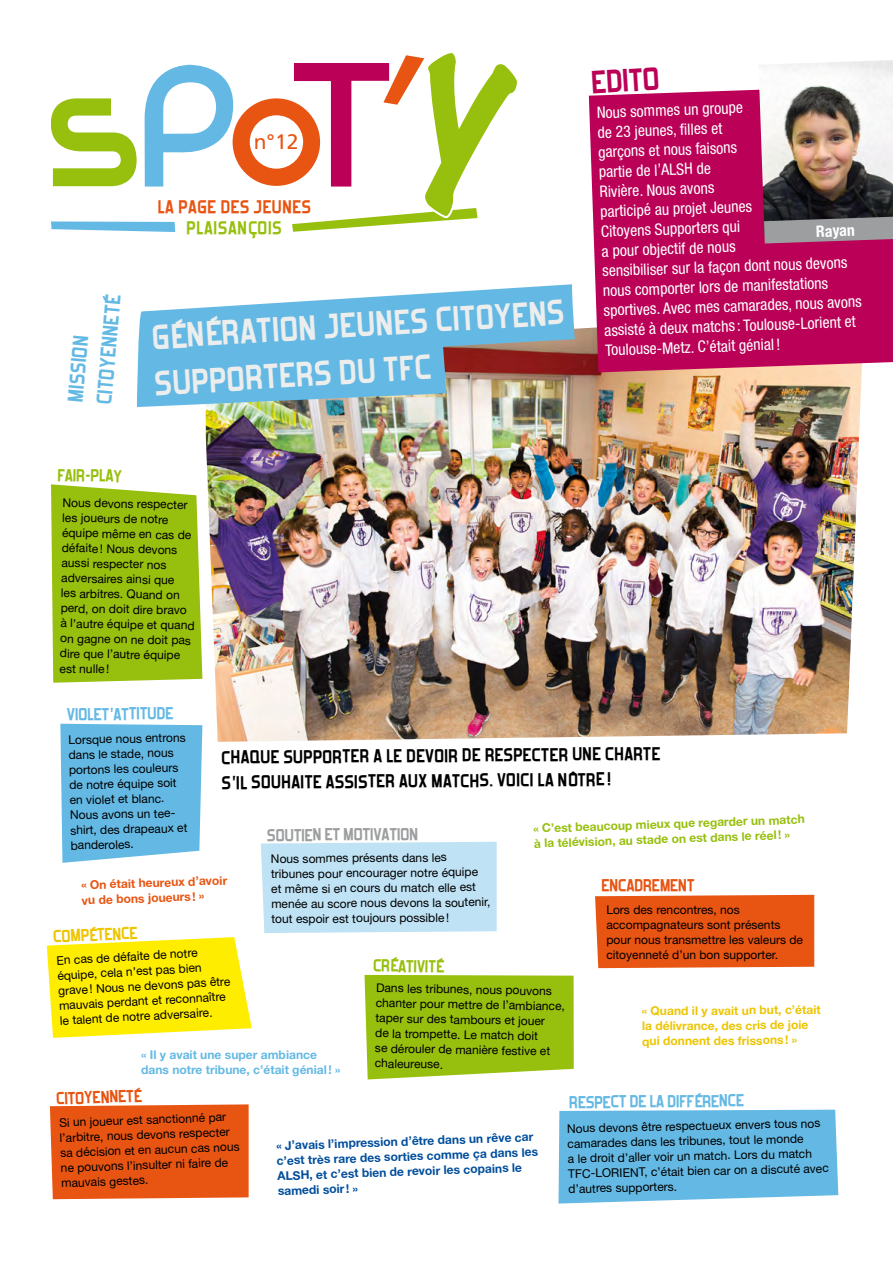
<style>
.page{position:relative;width:893px;height:1263px;background:#fff}
.page>*{position:absolute;margin:0;border:0;box-sizing:border-box;transform-origin:0 0}
.t1{font:700 39px "Forgotten Futurist";color:#eceded}
.t2{font:700 36px "Forgotten Futurist";color:#bb0057}
.t3{font:700 24px "Forgotten Futurist";color:#64b9e4}
.t4{font:700 21px/24.9px "Forgotten Futurist";color:#000}
.t5{font:700 21px "Forgotten Futurist";color:#e85412}
.t6{font:700 21px "Forgotten Futurist";letter-spacing:.01em;color:#97bf0d}
.t7{font:21px "Frutiger";color:#e85412}
.t8{font:700 19.5px "Forgotten Futurist";letter-spacing:-.04em;color:#64b9e4}
.t9{font:700 19.5px "Forgotten Futurist";letter-spacing:-.03em;color:#e85412}
.t10{font:700 19.5px "Forgotten Futurist";color:#97bf0d}
.t11{font:700 19.5px "Forgotten Futurist";letter-spacing:-.04em;color:#9c9e9f}
.t12{font:700 19.5px "Forgotten Futurist";color:#edc500}
.t13{font:condensed 15.9px/19.8px "Helvetica Neue";color:#fff}
.t14{font:700 condensed 15.9px "Helvetica Neue";color:#fff}
.t15{font:12px/15px "Helvetica Neue";letter-spacing:-.01em;color:#000}
.t16{font:700 12px/15px "Helvetica Neue";color:#004e9c}
.t17{font:700 12px/15.1px "Helvetica Neue";letter-spacing:-.01em;color:#edc500}
.t18{font:700 12px/15px "Helvetica Neue";color:#97bf0d}
.t19{font:700 12px/15px "Helvetica Neue";color:#64b9e4}
.t20{font:700 12px/15px "Helvetica Neue";color:#e85412}
</style>
<div class="page">
<img style="left:206px;top:328px;width:656px;height:414px">
<svg style="left:51px;top:98px;width:86px;height:89px"></svg>
<svg style="left:145px;top:64px;width:88px;height:123px"></svg>
<div style="left:233px;top:98px;width:87px;height:88px;background:#e85412;border-radius:50%"></div>
<div style="left:250px;top:115px;width:53px;height:54px;background:#fff;border-radius:50%"></div>
<svg style="left:51px;top:221px;width:124px;height:11px"></svg>
<svg style="left:292px;top:53px;width:225px;height:179px"></svg>
<div style="left:589px;top:89px;width:304px;height:283px;background:#bb0057"></div>
<svg style="left:137px;top:284px;width:438px;height:123px;background:#83b6d0"></svg>
<img style="left:758px;top:60px;width:135px;height:175px">
<svg style="left:764px;top:217px;width:129px;height:26px;background:#948890"></svg>
<div style="left:50px;top:1104px;width:199px;height:95px;background:#e85412"></div>
<div style="left:595px;top:895px;width:219px;height:73px;background:#e85412"></div>
<svg style="left:51px;top:484px;width:151px;height:199px;background:#9dc31c"></svg>
<svg style="left:364px;top:975px;width:210px;height:104px;background:#9ec31e"></svg>
<div style="left:261px;top:842px;width:236px;height:91px;background:#bfe2f5"></div>
<svg style="left:60px;top:724px;width:142px;height:139px;background:#6ebde5"></svg>
<div style="left:558px;top:1110px;width:280px;height:93px;background:#64b9e4"></div>
<svg style="left:47px;top:937px;width:205px;height:101px;background:#ffef23"></svg>
<h3 class="t7" style="left:254px;top:130px;width:46px">n°12</h3>
<h3 class="t5" style="left:157px;top:198px;width:155px">LA PAGE DES JEUNES</h3>
<h3 class="t3" style="left:65px;top:401px;width:69px;rotate:-85deg">MISSION</h3>
<h3 class="t3" style="left:93px;top:404px;width:112px;rotate:-85deg">CITOYENNETÉ</h3>
<h3 class="t10" style="left:57px;top:466px;width:66px;rotate:1deg">FAIR-PLAY</h3>
<h3 class="t6" style="left:186px;top:218px;width:97px">PLAISANÇOIS</h3>
<h1 class="t1" style="left:150px;top:322px;width:416px;rotate:-4deg">GÉNÉRATION JEUNES CITOYENS</h1>
<h1 class="t1" style="left:153px;top:368px;width:279px;rotate:-4deg">SUPPORTERS DU TFC</h1>
<p class="t15" style="left:63px;top:495px;width:136px;rotate:1deg">Nous devons respecter les joueurs de notre équipe même en cas de défaite! Nous devons aussi respecter nos adversaires ainsi que<br>les arbitres. Quand on perd, on doit dire bravo à l’autre équipe et quand on gagne on ne doit pas dire que l’autre équipe est nulle!</p>
<h3 class="t8" style="left:67px;top:705px;width:109px">VIOLET’ATTITUDE</h3>
<h2 class="t2" style="left:590px;top:67px;width:70px;rotate:-4deg">EDITO</h2>
<p class="t13" style="left:596px;top:102px;width:260px;rotate:-2deg">Nous sommes un groupe<br>de 23 jeunes, fi lles et<br>garçons et nous faisons<br>partie de l’ALSH de<br>Rivière. Nous avons<br>participé au projet Jeunes<br>Citoyens Supporters qui<br>a pour objectif de nous<br>sensibiliser sur la façon dont nous devons nous comporter lors de manifestations sportives. Avec mes camarades, nous avons assisté à deux matchs : Toulouse-Lorient et<br>Toulouse-Metz. C’était génial!</p>
<h3 class="t14" style="left:816px;top:222px;width:40px;rotate:-2deg">Rayan</h3>
<p class="t15" style="left:68px;top:732px;width:119px;rotate:-1deg">Lorsque nous entrons dans le stade, nous portons les couleurs de notre équipe soit en violet et blanc.<br>Nous avons un tee&shy;shirt, des drapeaux et banderoles.</p>
<h3 class="t4" style="left:221px;top:748px;width:441px;rotate:-1deg">CHAQUE SUPPORTER A LE DEVOIR DE RESPECTER UNE CHARTE<br>S’IL SOUHAITE ASSISTER AUX MATCHS. VOICI LA NÔTRE!</h3>
<p class="t18" style="left:533px;top:821px;width:273px;rotate:-2deg">« C’est beaucoup mieux que regarder un match à la télévision, au stade on est dans le réel! »</p>
<h3 class="t11" style="left:267px;top:826px;width:153px">SOUTIEN ET MOTIVATION</h3>
<p class="t20" style="left:81px;top:877px;width:147px;rotate:-2deg">« On était heureux d’avoir vu de bons joueurs! »</p>
<h3 class="t12" style="left:53px;top:927px;width:86px;rotate:-2deg">COMPÉTENCE</h3>
<p class="t15" style="left:271px;top:850px;width:221px">Nous sommes présents dans les tribunes pour encourager notre équipe et même si en cours du match elle est menée au score nous devons la soutenir, tout espoir est toujours possible!</p>
<p class="t15" style="left:56px;top:952px;width:174px;rotate:-3deg">En cas de défaite de notre équipe, cela n’est pas bien grave! Nous ne devons pas être mauvais perdant et reconnaître le talent de notre adversaire.</p>
<p class="t19" style="left:141px;top:1047px;width:201px">« Il y avait une super ambiance dans notre tribune, c’était génial! »</p>
<h3 class="t10" style="left:373px;top:957px;width:73px;rotate:1deg">CRÉATIVITÉ</h3>
<p class="t15" style="left:376px;top:980px;width:191px;rotate:1deg">Dans les tribunes, nous pouvons chanter pour mettre de l’ambiance, taper sur des tambours et jouer<br>de la trompette. Le match doit<br>se dérouler de manière festive et chaleureuse.</p>
<h3 class="t9" style="left:601px;top:877px;width:95px">ENCADREMENT</h3>
<p class="t15" style="left:606px;top:902px;width:198px">Lors des rencontres, nos accompagnateurs sont présents pour nous transmettre les valeurs de citoyenneté d’un bon supporter.</p>
<p class="t17" style="left:642px;top:1002px;width:180px">« Quand il y avait un but, c’était la délivrance, des cris de joie qui donnent des frissons! »</p>
<h3 class="t9" style="left:56px;top:1090px;width:88px;rotate:-2deg">CITOYENNETÉ</h3>
<p class="t15" style="left:59px;top:1115px;width:181px;rotate:-2deg">Si un joueur est sanctionné par l’arbitre, nous devons respecter sa décision et en aucun cas nous ne pouvons l’insulter ni faire de mauvais gestes.</p>
<p class="t16" style="left:276px;top:1138px;width:263px;rotate:-2deg">« J’avais l’impression d’être dans un rêve car c’est très rare des sorties comme ça dans les ALSH, et c’est bien de revoir les copains le samedi soir! »</p>
<h3 class="t8" style="left:569px;top:1093px;width:177px">RESPECT DE LA DIFFÉRENCE</h3>
<p class="t15" style="left:567px;top:1120px;width:262px;rotate:-1deg">Nous devons être respectueux envers tous nos camarades dans les tribunes, tout le monde<br>a le droit d’aller voir un match. Lors du match TFC-LORIENT, c’était bien car on a discuté avec d’autres supporters.</p>
</div>
